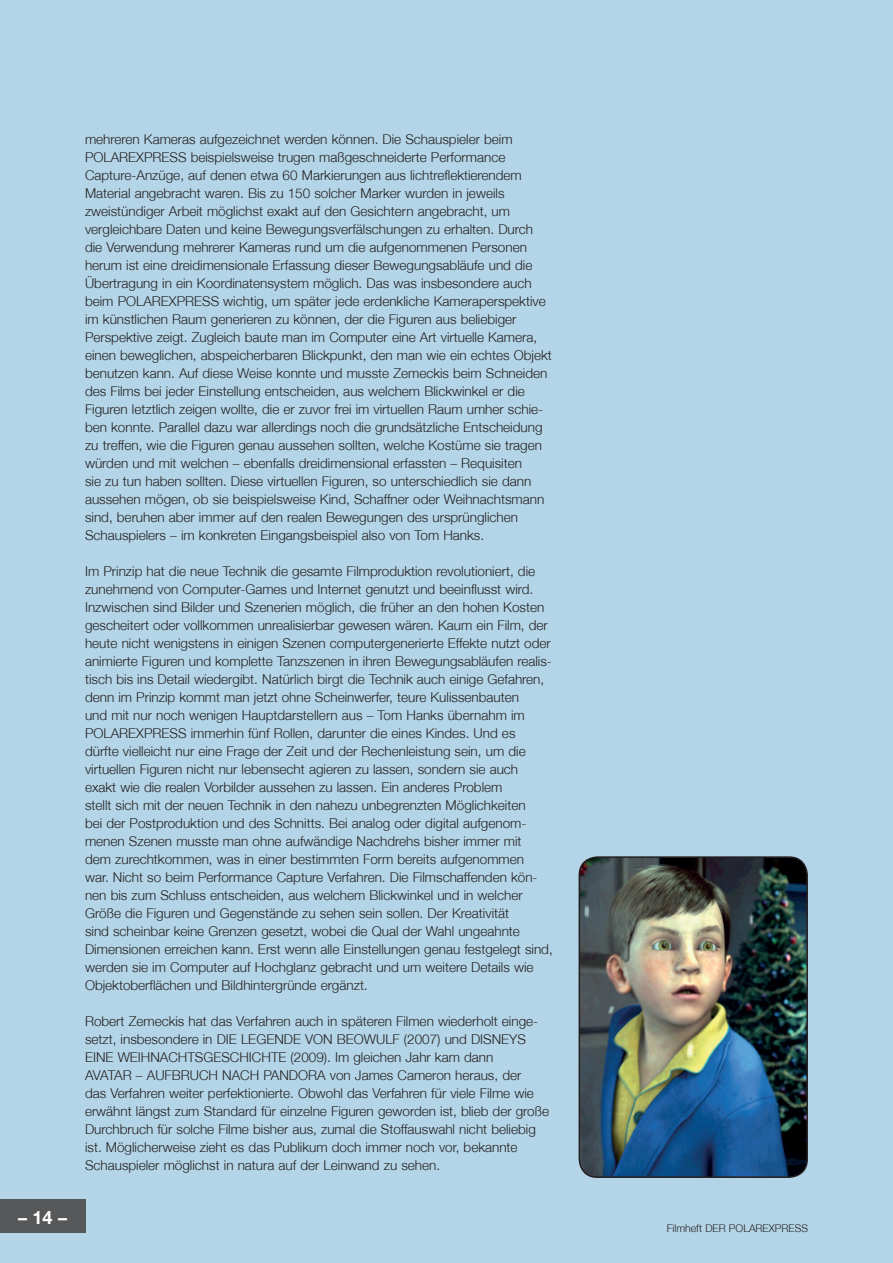
<style>
.page{position:relative;width:893px;height:1263px;background:#b4d5e7}
.page>*{position:absolute;margin:0;border:0;box-sizing:border-box;transform-origin:0 0}
.t1{font:700 18px "Helvetica Neue";color:#fff}
.t2{font:300 13.5px/18px "Helvetica Neue";color:#231f20}
.t3{font:300 10.65px "Helvetica Neue";color:#231f20}
</style>
<div class="page">
<div style="left:0;top:1199px;width:85px;height:34px;background:#57585a"></div>
<img style="left:579px;top:857px;width:228px;height:320px">
<div style="left:579px;top:856px;width:229px;height:322px;border:2px solid #231f20;border-radius:18px"></div>
<h1 class="t1" style="left:18px;top:1206px;width:51px">– 14 –</h1>
<p class="t2" style="left:85px;top:130px;width:468px">mehreren Kameras aufgezeichnet werden können. Die Schauspieler beim POLAREXPRESS beispielsweise trugen maßgeschneiderte Performance Capture-Anzüge, auf denen etwa 60 Markierungen aus lichtreflektierendem Material angebracht waren. Bis zu 150 solcher Marker wurden in jeweils zweistündiger Arbeit möglichst exakt auf den Gesichtern angebracht, um vergleichbare Daten und keine Bewegungsverfälschungen zu erhalten. Durch die Verwendung mehrerer Kameras rund um die aufgenommenen Personen herum ist eine dreidimensionale Erfassung dieser Bewegungsabläufe und die Übertragung in ein Koordinatensystem möglich. Das was insbesondere auch beim POLAREXPRESS wichtig, um später jede erdenkliche Kameraperspektive im künstlichen Raum generieren zu können, der die Figuren aus beliebiger Perspektive zeigt. Zugleich baute man im Computer eine Art virtuelle Kamera, einen beweglichen, abspeicherbaren Blickpunkt, den man wie ein echtes Objekt benutzen kann. Auf diese Weise konnte und musste Zemeckis beim Schneiden des Films bei jeder Einstellung entscheiden, aus welchem Blickwinkel er die Figuren letztlich zeigen wollte, die er zuvor frei im virtuellen Raum umher schie&shy;ben konnte. Parallel dazu war allerdings noch die grundsätzliche Entscheidung zu treffen, wie die Figuren genau aussehen sollten, welche Kostüme sie tragen würden und mit welchen – ebenfalls dreidimensional erfassten – Requisiten<br>sie zu tun haben sollten. Diese virtuellen Figuren, so unterschiedlich sie dann aussehen mögen, ob sie beispielsweise Kind, Schaffner oder Weihnachtsmann sind, beruhen aber immer auf den realen Bewegungen des ursprünglichen Schauspielers – im konkreten Eingangsbeispiel also von Tom Hanks.</p>
<p class="t2" style="left:85px;top:562px;width:469px">Im Prinzip hat die neue Technik die gesamte Filmproduktion revolutioniert, die zunehmend von Computer-Games und Internet genutzt und beeinflusst wird.<br>Inzwischen sind Bilder und Szenerien möglich, die früher an den hohen Kosten gescheitert oder vollkommen unrealisierbar gewesen wären. Kaum ein Film, der heute nicht wenigstens in einigen Szenen computergenerierte Effekte nutzt oder animierte Figuren und komplette Tanzszenen in ihren Bewegungsabläufen realis&shy;tisch bis ins Detail wiedergibt. Natürlich birgt die Technik auch einige Gefahren, denn im Prinzip kommt man jetzt ohne Scheinwerfer, teure Kulissenbauten<br>und mit nur noch wenigen Hauptdarstellern aus – Tom Hanks übernahm im POLAREXPRESS immerhin fünf Rollen, darunter die eines Kindes. Und es<br>dürfte vielleicht nur eine Frage der Zeit und der Rechenleistung sein, um die virtuellen Figuren nicht nur lebensecht agieren zu lassen, sondern sie auch exakt wie die realen Vorbilder aussehen zu lassen. Ein anderes Problem<br>stellt sich mit der neuen Technik in den nahezu unbegrenzten Möglichkeiten<br>bei der Postproduktion und des Schnitts. Bei analog oder digital aufgenom&shy;menen Szenen musste man ohne aufwändige Nachdrehs bisher immer mit<br>dem zurechtkommen, was in einer bestimmten Form bereits aufgenommen<br>war. Nicht so beim Performance Capture Verfahren. Die Filmschaffenden kön&shy;nen bis zum Schluss entscheiden, aus welchem Blickwinkel und in welcher Größe die Figuren und Gegenstände zu sehen sein sollen. Der Kreativität<br>sind scheinbar keine Grenzen gesetzt, wobei die Qual der Wahl ungeahnte Dimensionen erreichen kann. Erst wenn alle Einstellungen genau festgelegt sind, werden sie im Computer auf Hochglanz gebracht und um weitere Details wie Objektoberflächen und Bildhintergründe ergänzt.</p>
<p class="t2" style="left:85px;top:1012px;width:465px">Robert Zemeckis hat das Verfahren auch in späteren Filmen wiederholt einge&shy;setzt, insbesondere in DIE LEGENDE VON BEOWULF (2007) und DISNEYS EINE WEIHNACHTSGESCHICHTE (2009). Im gleichen Jahr kam dann<br>AVATAR – AUFBRUCH NACH PANDORA von James Cameron heraus, der<br>das Verfahren weiter perfektionierte. Obwohl das Verfahren für viele Filme wie erwähnt längst zum Standard für einzelne Figuren geworden ist, blieb der große Durchbruch für solche Filme bisher aus, zumal die Stoffauswahl nicht beliebig ist. Möglicherweise zieht es das Publikum doch immer noch vor, bekannte Schauspieler möglichst in natura auf der Leinwand zu sehen.</p>
<p class="t3" style="left:667px;top:1221px;width:143px">Filmheft DER POLAREXPRESS</p>
</div>
